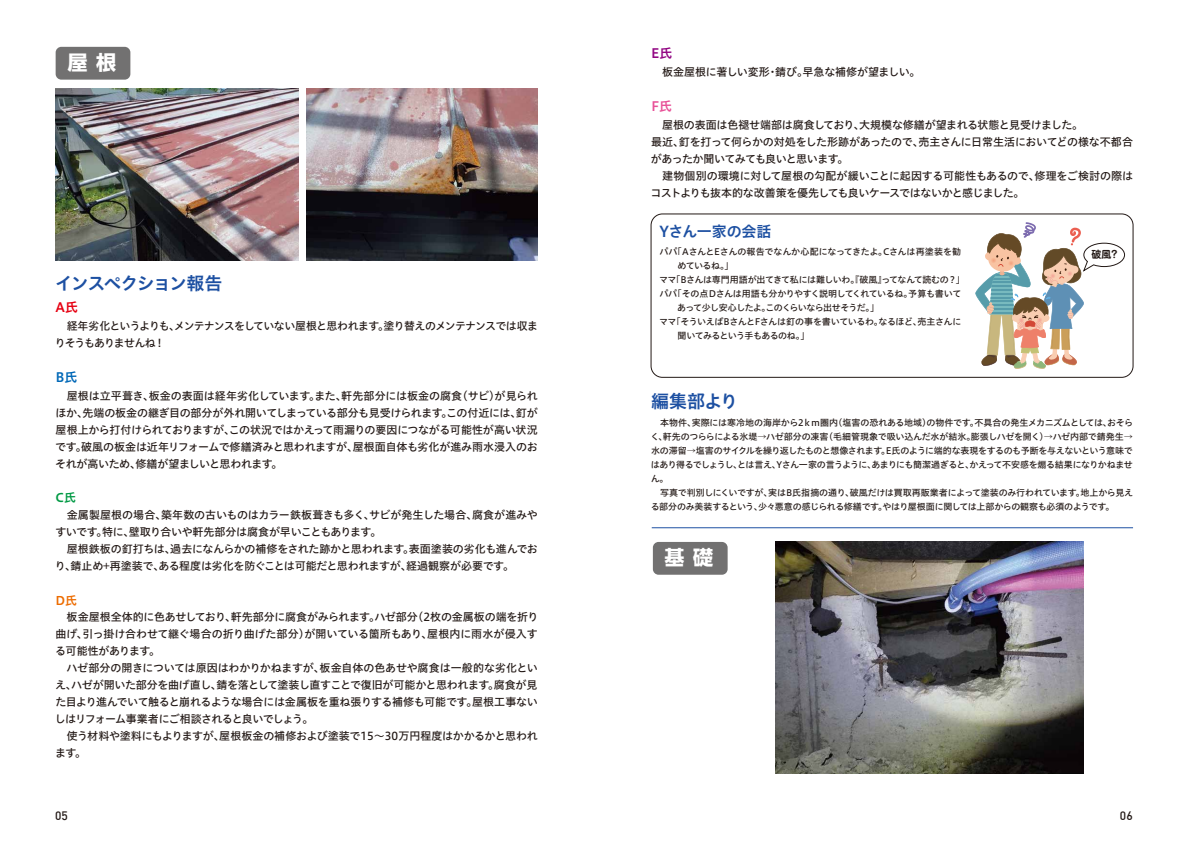
<style>
.page{position:relative;width:1188px;height:845px;background:#fff}
.page>*{position:absolute;margin:0;border:0;box-sizing:border-box;transform-origin:0 0}
.t1{font:700 20px "UD Shin Go Pro";color:#fff}
.t2{font:18px "Hiragino UD Sans Std W6";letter-spacing:-.1em;color:#1d50a2}
.t3{font:18px "Hiragino UD Sans Std W6";letter-spacing:-.075em;color:#1d50a2}
.t4{font:15px "Hiragino UD Sans Std W6";letter-spacing:-.015em;color:#1d50a2}
.t5{font:13px "Hiragino UD Sans Std W6";color:#e60012}
.t6{font:13px "Hiragino UD Sans Std W6";color:#0068b7}
.t7{font:13px "Hiragino UD Sans Std W6";color:#920783}
.t8{font:13px "Hiragino UD Sans Std W6";color:#e85298}
.t9{font:500 12px "DIN";color:#221815}
.t10{font:12px "Hiragino UD Sans Std W6";color:#094}
.t11{font:12px "Hiragino UD Sans Std W6";color:#ed6c00}
.t12{font:11px/17px "Hiragino UD Sans Std W5";letter-spacing:-.025em;color:#221815}
.t13{font:11px/17px "Hiragino UD Sans Std W5";letter-spacing:-.065em;color:#221815}
.t14{font:700 9.8px "Shin M Go Pro De";color:#221815}
.t15{font:9px/14px "Hiragino UD Sans Std W5";letter-spacing:-.04em;color:#221815}
.s1{font-family:"Maru Anti Std De"}
</style>
<div class="page">
<img style="left:56px;top:88px;width:242px;height:173px">
<img style="left:307px;top:88px;width:230px;height:173px">
<img style="left:775px;top:542px;width:308px;height:231px">
<div style="left:56px;top:47px;width:74px;height:33px;background:#727171;border-radius:6px"></div>
<div style="left:653px;top:542px;width:74px;height:33px;background:#727171;border-radius:6px"></div>
<svg style="left:975px;top:222px;width:150px;height:147px"></svg>
<hr style="left:652px;top:527px;width:481px;height:1px;background:#1d50a2">
<div style="left:651px;top:214px;width:482px;height:164px;border:1px solid #221815;border-radius:11px"></div>
<h1 class="t1" style="left:67px;top:46px;width:50px">屋 根</h1>
<h2 class="t2" style="left:55px;top:270px;width:169px">インスペクション報告</h2>
<p class="t5" style="left:56px;top:297px;width:24px">A氏</p>
<p class="t13" style="left:55px;top:316px;width:485px;text-indent:12px">経年劣化というよりも、メンテナンスをしていない屋根と思われます。塗り替えのメンテナンスでは収まりそうもありませんね！</p>
<p class="t6" style="left:56px;top:367px;width:23px">B氏</p>
<p class="t12" style="left:55px;top:386px;width:484px;text-align:justify">　屋根は立平葺き、板金の表面は経年劣化しています。また、軒先部分には板金の腐食（サビ）が見られほか、先端の板金の継ぎ目の部分が外れ開いてしまっている部分も見受けられます。この付近には、釘が屋根上から打付けられておりますが、この状況ではかえって雨漏りの要因につながる可能性が高い状況です。破風の板金は近年リフォームで修繕済みと思われますが、屋根面自体も劣化が進み雨水浸入のおそれが高いため、修繕が望ましいと思われます。</p>
<p class="t10" style="left:56px;top:489px;width:22px">C氏</p>
<p class="t12" style="left:55px;top:505px;width:484px">　金属製屋根の場合、築年数の古いものはカラー鉄板葺きも多く、サビが発生した場合、腐食が進みやすいです。特に、壁取り合いや軒先部分は腐食が早いこともあります。<br>　屋根鉄板の釘打ちは、過去になんらかの補修をされた跡かと思われます。表面塗装の劣化も進んでおり、錆止め+再塗装で、ある程度は劣化を防ぐことは可能だと思われますが、経過観察が必要です。</p>
<p class="t11" style="left:56px;top:591px;width:23px">D氏</p>
<p class="t12" style="left:55px;top:607px;width:485px">　板金屋根全体的に色あせしており、軒先部分に腐食がみられます。ハゼ部分(2枚の金属板の端を折り曲げ、引っ掛け合わせて継ぐ場合の折り曲げた部分)が開いている箇所もあり、屋根内に雨水が侵入する可能性があります。<br>　ハゼ部分の開きについては原因はわかりかねますが、板金自体の色あせや腐食は一般的な劣化といえ、ハゼが開いた部分を曲げ直し、錆を落として塗装し直すことで復旧が可能かと思われます。腐食が見た目より進んでいて触ると崩れるような場合には金属板を重ね張りする補修も可能です。屋根工事ないしはリフォーム事業者にご相談されると良いでしょう。<br>　使う材料や塗料にもよりますが、屋根板金の補修および塗装で15～30万円程度はかかるかと思われます。</p>
<p class="t7" style="left:651px;top:43px;width:23px">E氏</p>
<p class="t12" style="left:651px;top:62px;width:271px">　板金屋根に著しい変形・錆び。早急な補修が望ましい。</p>
<p class="t8" style="left:651px;top:96px;width:23px">F氏</p>
<p class="t12" style="left:650px;top:115px;width:484px">　屋根の表面は色褪せ端部は腐食しており、大規模な修繕が望まれる状態と見受けました。<br>最近、釘を打って何らかの対処をした形跡があったので、売主さんに日常生活においてどの様な不都合があったか聞いてみても良いと思います。<br>　建物個別の環境に対して屋根の勾配が緩いことに起因する可能性もあるので、修理をご検討の際はコストよりも抜本的な改善策を優先しても良いケースではないかと感じました。</p>
<h3 class="t4" style="left:659px;top:219px;width:113px">Yさん一家の会話</h3>
<p class="t15" style="left:659px;top:244px;width:307px">パパ「AさんとEさんの報告でなんか心配になってきたよ。Cさんは再塗装を勧　　めているね。」<br>ママ「Bさんは専門用語が出てきて私には難しいわ。『破風』ってなんて読むの？」パパ「その点Dさんは用語も分かりやすく説明してくれているね。予算も書いて　　あって少し安心したよ。このくらいなら出せそうだ。」<br>ママ「そういえばBさんとFさんは釘の事を書いているわ。なるほど、売主さんに　　聞いてみるという手もあるのね。」</p>
<h2 class="t3" style="left:651px;top:387px;width:89px">編集部より</h2>
<p class="t14" style="left:1091px;top:247px;width:29px">破風<span class="s1">？</span></p>
<p class="t15" style="left:650px;top:415px;width:484px">　本物件、実際には寒冷地の海岸から2ｋｍ圏内（塩害の恐れある地域）の物件です。不具合の発生メカニズムとしては、おそらく、軒先のつららによる氷堤→ハゼ部分の凍害（毛細管現象で吸い込んだ水が結氷。膨張しハゼを開く）→ハゼ内部で錆発生→水の滞留→塩害のサイクルを繰り返したものと想像されます。E氏のように端的な表現をするのも予断を与えないという意味ではあり得るでしょうし、とは言え、Yさん一家の言うように、あまりにも簡潔過ぎると、かえって不安感を煽る結果になりかねません。<br>　写真で判別しにくいですが、実はB氏指摘の通り、破風だけは買取再販業者によって塗装のみ行われています。地上から見える部分のみ美装するという、少々悪意の感じられる修繕です。やはり屋根面に関しては上部からの観察も必須のようです。</p>
<h1 class="t1" style="left:664px;top:541px;width:50px">基 礎</h1>
<p class="t9" style="left:55px;top:808px;width:14px">05</p>
<p class="t9" style="left:1120px;top:808px;width:14px">06</p>
</div>
